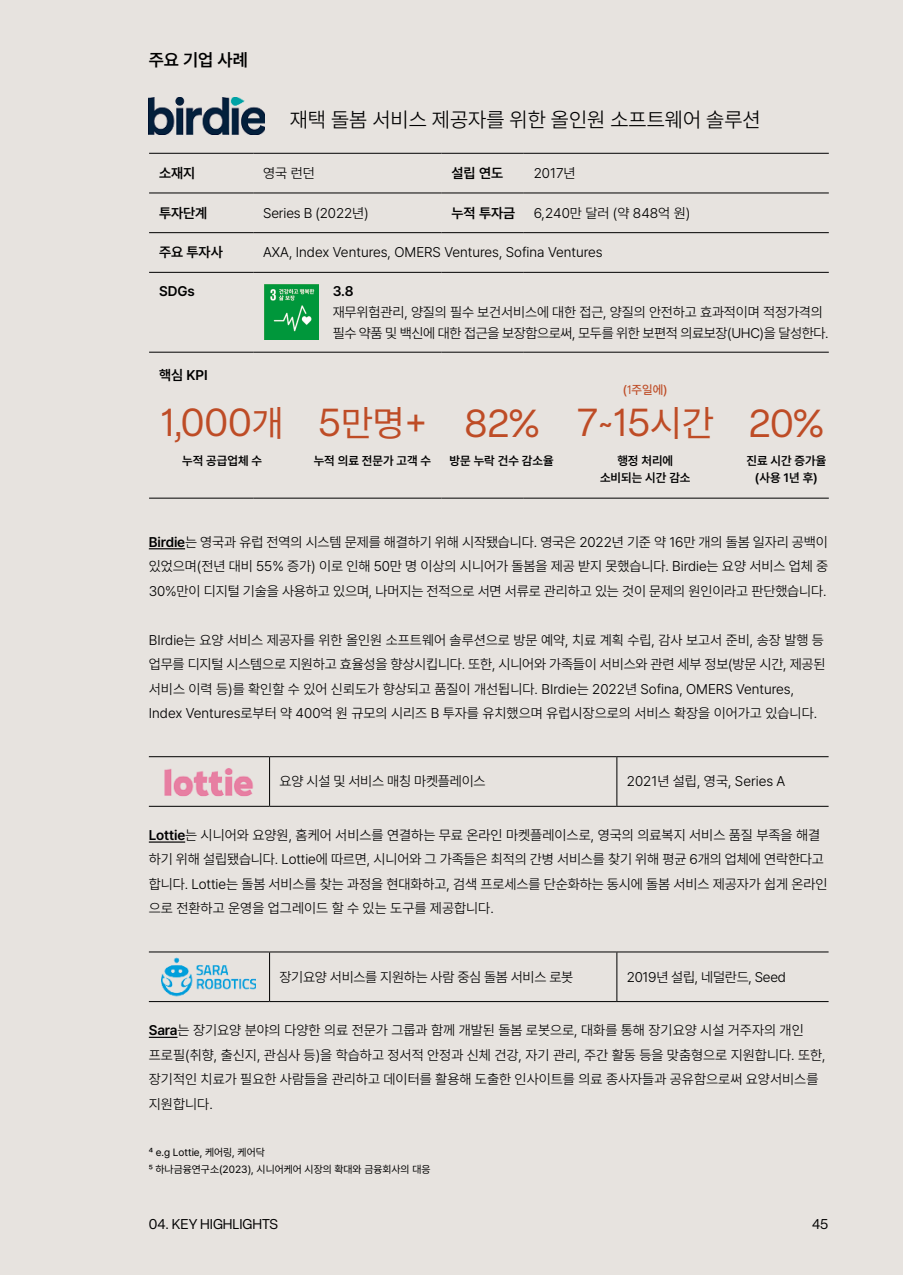
<style>
.page{position:relative;width:903px;height:1275px;background:#e7e3df}
.page>*{position:absolute;margin:0;border:0;box-sizing:border-box;transform-origin:0 0}
.t1{font:38.5px "Elza";color:#be4c26}
.t2{font:300 21px "Pretendard";color:#000}
.t3{font:600 17.5px "Pretendard";color:#000}
.t4{font:300 14px/24.5px "Pretendard";color:#000}
.t5{font:300 14px "Pretendard";letter-spacing:-.02em;color:#000}
.t6{font:600 14px "Pretendard";color:#000}
.t7{font:14px "Elza";color:#000}
.t8{font:600 12.25px/17.5px "Pretendard";color:#000;text-align:center}
.t9{font:500 12.25px "Pretendard";color:#be4c26}
.t10{font:10.5px/17.3px "Pretendard";color:#000}
.s1{font-family:"Elza";font-weight:400}
.s2{font-family:"Pretendard";font-size:36.75px}
.s3{font-weight:600}
</style>
<div class="page">
<img style="left:148px;top:97px;width:117px;height:37px">
<hr style="left:149px;top:548px;width:36px;height:1px;background:#000">
<img style="left:265px;top:284px;width:54px;height:55px">
<hr style="left:253px;top:153px;width:188px;height:1px;background:#000">
<hr style="left:524px;top:153px;width:305px;height:1px;background:#000">
<hr style="left:253px;top:193px;width:188px;height:1px;background:#000">
<hr style="left:524px;top:193px;width:305px;height:1px;background:#000">
<hr style="left:253px;top:232px;width:188px;height:1px;background:#000">
<hr style="left:524px;top:232px;width:305px;height:1px;background:#000">
<hr style="left:149px;top:153px;width:104px;height:1px;background:#000">
<hr style="left:441px;top:153px;width:83px;height:1px;background:#000">
<hr style="left:149px;top:193px;width:104px;height:1px;background:#000">
<hr style="left:441px;top:193px;width:83px;height:1px;background:#000">
<hr style="left:149px;top:232px;width:104px;height:1px;background:#000">
<hr style="left:441px;top:232px;width:83px;height:1px;background:#000">
<hr style="left:149px;top:272px;width:104px;height:1px;background:#000">
<hr style="left:253px;top:272px;width:188px;height:1px;background:#000">
<hr style="left:441px;top:272px;width:83px;height:1px;background:#000">
<hr style="left:524px;top:272px;width:305px;height:1px;background:#000">
<hr style="left:149px;top:352px;width:104px;height:1px;background:#000">
<hr style="left:253px;top:352px;width:188px;height:1px;background:#000">
<hr style="left:441px;top:352px;width:83px;height:1px;background:#000">
<hr style="left:524px;top:352px;width:305px;height:1px;background:#000">
<hr style="left:149px;top:498px;width:104px;height:1px;background:#000">
<hr style="left:253px;top:498px;width:188px;height:1px;background:#000">
<hr style="left:441px;top:498px;width:83px;height:1px;background:#000">
<hr style="left:524px;top:498px;width:305px;height:1px;background:#000">
<hr style="left:149px;top:841px;width:36px;height:2px;background:#000">
<svg style="left:149px;top:1037px;width:29px;height:1px"></svg>
<hr style="left:149px;top:756px;width:121px;height:1px;background:#000">
<hr style="left:270px;top:756px;width:347px;height:1px;background:#000">
<hr style="left:617px;top:756px;width:211px;height:1px;background:#000">
<hr style="left:149px;top:806px;width:121px;height:1px;background:#000">
<hr style="left:270px;top:806px;width:347px;height:1px;background:#000">
<hr style="left:617px;top:806px;width:211px;height:1px;background:#000">
<hr style="left:269px;top:757px;width:1px;height:49px;background:#000">
<hr style="left:616px;top:757px;width:1px;height:49px;background:#000">
<hr style="left:149px;top:951px;width:121px;height:1px;background:#000">
<hr style="left:270px;top:951px;width:347px;height:1px;background:#000">
<hr style="left:617px;top:951px;width:211px;height:1px;background:#000">
<hr style="left:149px;top:1001px;width:121px;height:1px;background:#000">
<hr style="left:270px;top:1001px;width:347px;height:1px;background:#000">
<hr style="left:617px;top:1001px;width:211px;height:1px;background:#000">
<hr style="left:269px;top:952px;width:1px;height:49px;background:#000">
<hr style="left:616px;top:952px;width:1px;height:49px;background:#000">
<img style="left:164px;top:768px;width:90px;height:29px">
<img style="left:162px;top:957px;width:94px;height:40px">
<p class="t3" style="left:149px;top:47px;width:101px">주요 기업 사례</p>
<h2 class="t2" style="left:290px;top:105px;width:472px">재택 돌봄 서비스 제공자를 위한 올인원 소프트웨어 솔루션</h2>
<p class="t6" style="left:159px;top:163px;width:38px">소재지</p>
<p class="t4" style="left:263px;top:161px;width:53px">영국 런던</p>
<p class="t6" style="left:451px;top:163px;width:53px">설립 연도</p>
<p class="t4" style="left:534px;top:161px;width:44px">2017년</p>
<p class="t6" style="left:159px;top:203px;width:50px">투자단계</p>
<p class="t4" style="left:263px;top:200px;width:107px">Series B (2022년)</p>
<p class="t6" style="left:451px;top:203px;width:65px">누적 투자금</p>
<p class="t4" style="left:534px;top:200px;width:158px">6,240만 달러 (약 848억 원)</p>
<p class="t6" style="left:159px;top:242px;width:65px">주요 투자사</p>
<p class="t4" style="left:263px;top:240px;width:341px">AXA, Index Ventures, OMERS Ventures, Sofina Ventures</p>
<p class="t6" style="left:159px;top:281px;width:37px">SDGs</p>
<p class="t6" style="left:333px;top:281px;width:22px">3.8</p>
<p class="t4" style="left:333px;top:301px;width:497px;line-height:21px">재무위험관리, 양질의 필수 보건서비스에 대한 접근, 양질의 안전하고 효과적이며 적정가격의 필수 약품 및 백신에 대한 접근을 보장함으로써, 모두를 위한 보편적 의료보장(UHC)을 달성한다.</p>
<p class="t6" style="left:159px;top:365px;width:50px">핵심 KPI</p>
<p class="t9" style="left:623px;top:381px;width:46px">(<span class="s1">1</span>주일에)</p>
<h1 class="t1" style="left:161px;top:397px;width:664px">1,000<span class="s2">개</span> 5<span class="s2">만명+</span> 82% 7~15<span class="s2">시간</span> 20%</h1>
<p class="t8" style="left:182px;top:451px;width:81px">누적 공급업체 수</p>
<p class="t8" style="left:314px;top:451px;width:119px">누적 의료 전문가 고객 수</p>
<p class="t8" style="left:450px;top:451px;width:105px">방문 누락 건수 감소율</p>
<p class="t8" style="left:600px;top:451px;width:92px">행정 처리에 소비되는 시간 감소</p>
<p class="t8" style="left:746px;top:451px;width:81px">진료 시간 증가율 (사용 1년 후)</p>
<p class="t4" style="left:149px;top:529px;width:681px;text-align:justify"><span class="s3">Birdie</span>는 영국과 유럽 전역의 시스템 문제를 해결하기 위해 시작됐습니다. 영국은 2022년 기준 약 16만 개의 돌봄 일자리 공백이 있었으며(전년 대비 55% 증가) 이로 인해 50만 명 이상의 시니어가 돌봄을 제공 받지 못했습니다. Birdie는 요양 서비스 업체 중 30%만이 디지털 기술을 사용하고 있으며, 나머지는 전적으로 서면 서류로 관리하고 있는 것이 문제의 원인이라고 판단했습니다.</p>
<p class="t4" style="left:149px;top:627px;width:678px">BIrdie는 요양 서비스 제공자를 위한 올인원 소프트웨어 솔루션으로 방문 예약, 치료 계획 수립, 감사 보고서 준비, 송장 발행 등 업무를 디지털 시스템으로 지원하고 효율성을 향상시킵니다. 또한, 시니어와 가족들이 서비스와 관련 세부 정보(방문 시간, 제공된 서비스 이력 등)를 확인할 수 있어 신뢰도가 향상되고 품질이 개선됩니다. BIrdie는 2022년 Sofina, OMERS Ventures, Index Ventures로부터 약 400억 원 규모의 시리즈 B 투자를 유치했으며 유럽시장으로의 서비스 확장을 이어가고 있습니다.</p>
<p class="t4" style="left:279px;top:769px;width:208px">요양 시설 및 서비스 매칭 마켓플레이스</p>
<p class="t4" style="left:627px;top:769px;width:160px">2021년 설립, 영국, Series A</p>
<p class="t4" style="left:149px;top:822px;width:680px"><span class="s3">Lottie</span>는 시니어와 요양원, 홈케어 서비스를 연결하는 무료 온라인 마켓플레이스로, 영국의 의료복지 서비스 품질 부족을 해결 하기 위해 설립됐습니다. Lottie에 따르면, 시니어와 그 가족들은 최적의 간병 서비스를 찾기 위해 평균 6개의 업체에 연락한다고 합니다. Lottie는 돌봄 서비스를 찾는 과정을 현대화하고, 검색 프로세스를 단순화하는 동시에 돌봄 서비스 제공자가 쉽게 온라인 으로 전환하고 운영을 업그레이드 할 수 있는 도구를 제공합니다.</p>
<p class="t5" style="left:279px;top:967px;width:295px">장기요양 서비스를 지원하는 사람 중심 돌봄 서비스 로봇</p>
<p class="t5" style="left:627px;top:967px;width:161px">2019년 설립, 네덜란드, Seed</p>
<p class="t4" style="left:149px;top:1018px;width:678px"><span class="s3">Sara</span>는 장기요양 분야의 다양한 의료 전문가 그룹과 함께 개발된 돌봄 로봇으로, 대화를 통해 장기요양 시설 거주자의 개인 프로필(취향, 출신지, 관심사 등)을 학습하고 정서적 안정과 신체 건강, 자기 관리, 주간 활동 등을 맞춤형으로 지원합니다. 또한, 장기적인 치료가 필요한 사람들을 관리하고 데이터를 활용해 도출한 인사이트를 의료 종사자들과 공유함으로써 요양서비스를 지원합니다.</p>
<p class="t10" style="left:149px;top:1143px;width:283px">⁴ e.g Lottie, 케어링, 케어닥<br>⁵ 하나금융연구소(2023), 시니어케어 시장의 확대와 금융회사의 대응</p>
<p class="t7" style="left:149px;top:1215px;width:131px">04. KEY HIGHLIGHTS</p>
<p class="t7" style="left:812px;top:1215px;width:18px">45</p>
</div>
